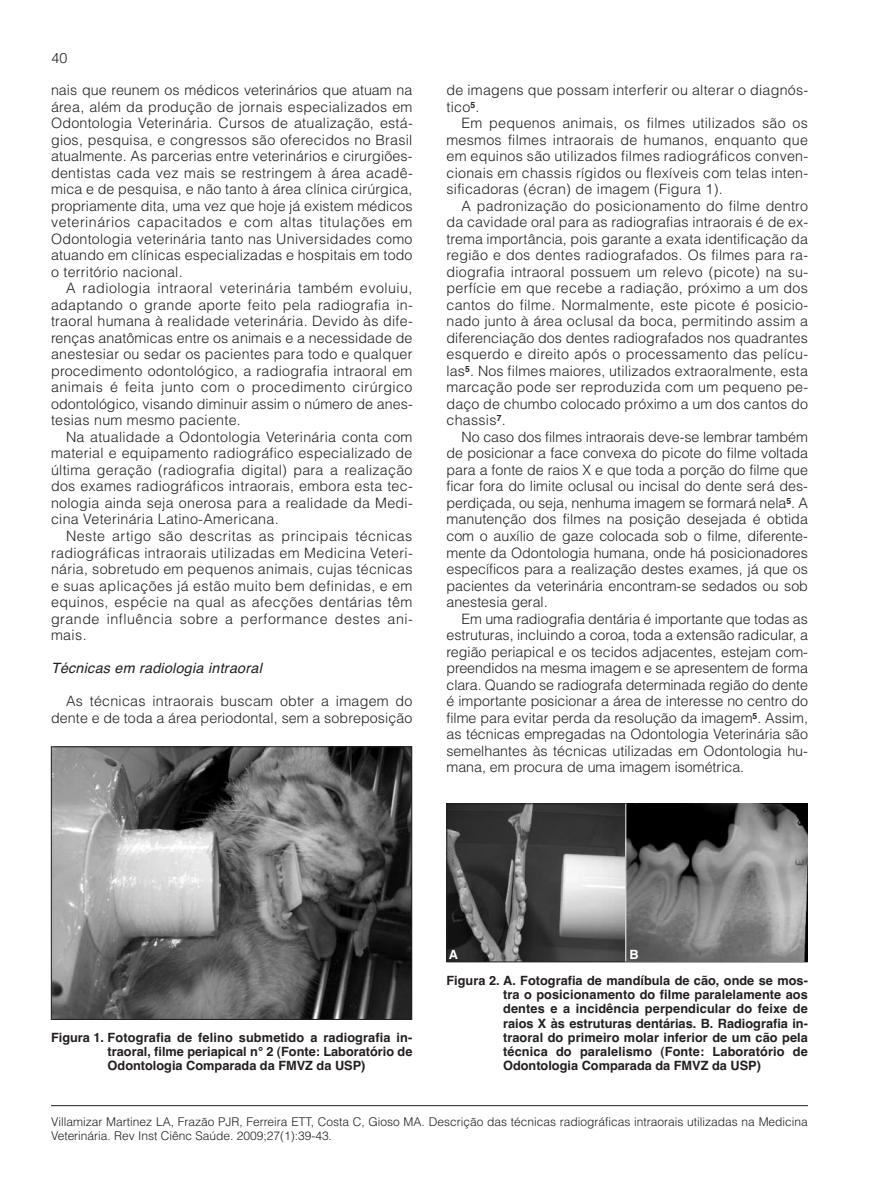
<style>
.page{position:relative;width:893px;height:1191px;background:#fff}
.page>*{position:absolute;margin:0;border:0;box-sizing:border-box;transform-origin:0 0}
.t1{font:300 14.25px/16.5px "Helvetica";letter-spacing:.02em;color:#231f20;text-align:justify}
.t2{font:italic 14.25px "Helvetica";letter-spacing:.02em;color:#231f20}
.t3{font:700 12.75px/14.2px "Helvetica";color:#231f20;text-align:justify}
.t4{font:700 12.75px "Helvetica";color:#fff}
.t5{font:300 12px/13.5px "Helvetica";color:#231f20}
</style>
<div class="page">
<img style="left:448px;top:805px;width:177px;height:155px">
<div style="left:446px;top:803px;width:361px;height:159px;border:1px solid #231f20"></div>
<img style="left:53px;top:748px;width:357px;height:269px">
<div style="left:51px;top:746px;width:361px;height:273px;border:1px solid #231f20"></div>
<hr style="left:51px;top:1105px;width:757px;height:1px;background:#231f20">
<img style="left:626px;top:803px;width:182px;height:158px">
<hr style="left:625px;top:803px;width:1px;height:158px;background:#fff">
<p class="t1" style="left:52px;top:50px;width:17px">40</p>
<p class="t1" style="left:51px;top:82px;width:363px">nais que reunem os médicos veterinários que atuam na área, além da produção de jornais especializados em Odontologia Veterinária. Cursos de atualização, está&shy;gios, pesquisa, e congressos são oferecidos no Brasil atualmente. As parcerias entre veterinários e cirurgiões&shy;dentistas cada vez mais se restringem à área acadê&shy;mica e de pesquisa, e não tanto à área clínica cirúrgica, propriamente dita, uma vez que hoje já existem médicos veterinários capacitados e com altas titulações em Odontologia veterinária tanto nas Universidades como atuando em clínicas especializadas e hospitais em todo o território nacional.</p>
<p class="t1" style="left:51px;top:280px;width:363px;text-indent:15px">A radiologia intraoral veterinária também evoluiu, adaptando o grande aporte feito pela radiografia in&shy;traoral humana à realidade veterinária. Devido às dife&shy;renças anatômicas entre os animais e a necessidade de anestesiar ou sedar os pacientes para todo e qualquer procedimento odontológico, a radiografia intraoral em animais é feita junto com o procedimento cirúrgico odontológico, visando diminuir assim o número de anes&shy;tesias num mesmo paciente.</p>
<p class="t1" style="left:51px;top:429px;width:363px;text-indent:15px">Na atualidade a Odontologia Veterinária conta com material e equipamento radiográfico especializado de última geração (radiografia digital) para a realização dos exames radiográficos intraorais, embora esta tec&shy;nologia ainda seja onerosa para a realidade da Medi&shy;cina Veterinária Latino-Americana.</p>
<p class="t1" style="left:51px;top:528px;width:363px;text-indent:15px">Neste artigo são descritas as principais técnicas radiográficas intraorais utilizadas em Medicina Veteri&shy;nária, sobretudo em pequenos animais, cujas técnicas e suas aplicações já estão muito bem definidas, e em equinos, espécie na qual as afecções dentárias têm grande influência sobre a performance destes ani&shy;mais.</p>
<p class="t2" style="left:51px;top:660px;width:212px">Técnicas em radiologia intraoral</p>
<p class="t1" style="left:51px;top:693px;width:363px;text-align:right">As técnicas intraorais buscam obter a imagem do dente e de toda a área periodontal, sem a sobreposição</p>
<p class="t1" style="left:446px;top:82px;width:363px">de imagens que possam interferir ou alterar o diagnós&shy;tico<sup>5</sup>.</p>
<p class="t1" style="left:446px;top:115px;width:363px;text-indent:15px">Em pequenos animais, os filmes utilizados são os mesmos filmes intraorais de humanos, enquanto que em equinos são utilizados filmes radiográficos conven&shy;cionais em chassis rígidos ou flexíveis com telas inten&shy;sificadoras (écran) de imagem (Figura 1).</p>
<p class="t1" style="left:446px;top:198px;width:363px;text-indent:15px">A padronização do posicionamento do filme dentro da cavidade oral para as radiografias intraorais é de ex&shy;trema importância, pois garante a exata identificação da região e dos dentes radiografados. Os filmes para ra&shy;diografia intraoral possuem um relevo (picote) na su&shy;perfície em que recebe a radiação, próximo a um dos cantos do filme. Normalmente, este picote é posicio&shy;nado junto à área oclusal da boca, permitindo assim a diferenciação dos dentes radiografados nos quadrantes esquerdo e direito após o processamento das pelícu&shy;las<sup>5</sup>. Nos filmes maiores, utilizados extraoralmente, esta marcação pode ser reproduzida com um pequeno pe&shy;daço de chumbo colocado próximo a um dos cantos do chassis<sup>7</sup>.</p>
<p class="t1" style="left:446px;top:429px;width:363px;text-indent:15px">No caso dos filmes intraorais deve-se lembrar também de posicionar a face convexa do picote do filme voltada para a fonte de raios X e que toda a porção do filme que ficar fora do limite oclusal ou incisal do dente será des&shy;perdiçada, ou seja, nenhuma imagem se formará nela<sup>5</sup>. A manutenção dos filmes na posição desejada é obtida com o auxílio de gaze colocada sob o filme, diferente&shy;mente da Odontologia humana, onde há posicionadores específicos para a realização destes exames, já que os pacientes da veterinária encontram-se sedados ou sob anestesia geral.</p>
<p class="t1" style="left:446px;top:610px;width:363px;text-indent:15px">Em uma radiografia dentária é importante que todas as estruturas, incluindo a coroa, toda a extensão radicular, a região periapical e os tecidos adjacentes, estejam com&shy;preendidos na mesma imagem e se apresentem de forma clara. Quando se radiografa determinada região do dente é importante posicionar a área de interesse no centro do filme para evitar perda da resolução da imagem<sup>5</sup>. Assim, as técnicas empregadas na Odontologia Veterinária são semelhantes às técnicas utilizadas em Odontologia hu&shy;mana, em procura de uma imagem isométrica.</p>
<p class="t3" style="left:108px;top:1030px;width:306px;text-indent:-57px">Figura 1. Fotografia de felino submetido a radiografia in&shy;traoral, filme periapical n° 2 (Fonte: Laboratório de Odontologia Comparada da FMVZ da USP)</p>
<p class="t4" style="left:449px;top:946px;width:11px">A</p>
<p class="t4" style="left:630px;top:946px;width:11px">B</p>
<p class="t3" style="left:503px;top:973px;width:306px;text-indent:-57px">Figura 2. A. Fotografia de mandíbula de cão, onde se mos&shy;tra o posicionamento do filme paralelamente aos dentes e a incidência perpendicular do feixe de raios X às estruturas dentárias. B. Radiografia in&shy;traoral do primeiro molar inferior de um cão pela técnica do paralelismo (Fonte: Laboratório de Odontologia Comparada da FMVZ da USP)</p>
<p class="t5" style="left:51px;top:1115px;width:758px">Villamizar Martinez LA, Frazão PJR, Ferreira ETT, Costa C, Gioso MA. Descrição das técnicas radiográficas intraorais utilizadas na Medicina<br>Veterinária. Rev Inst Ciênc Saúde. 2009;27(1):39-43.</p>
</div>
